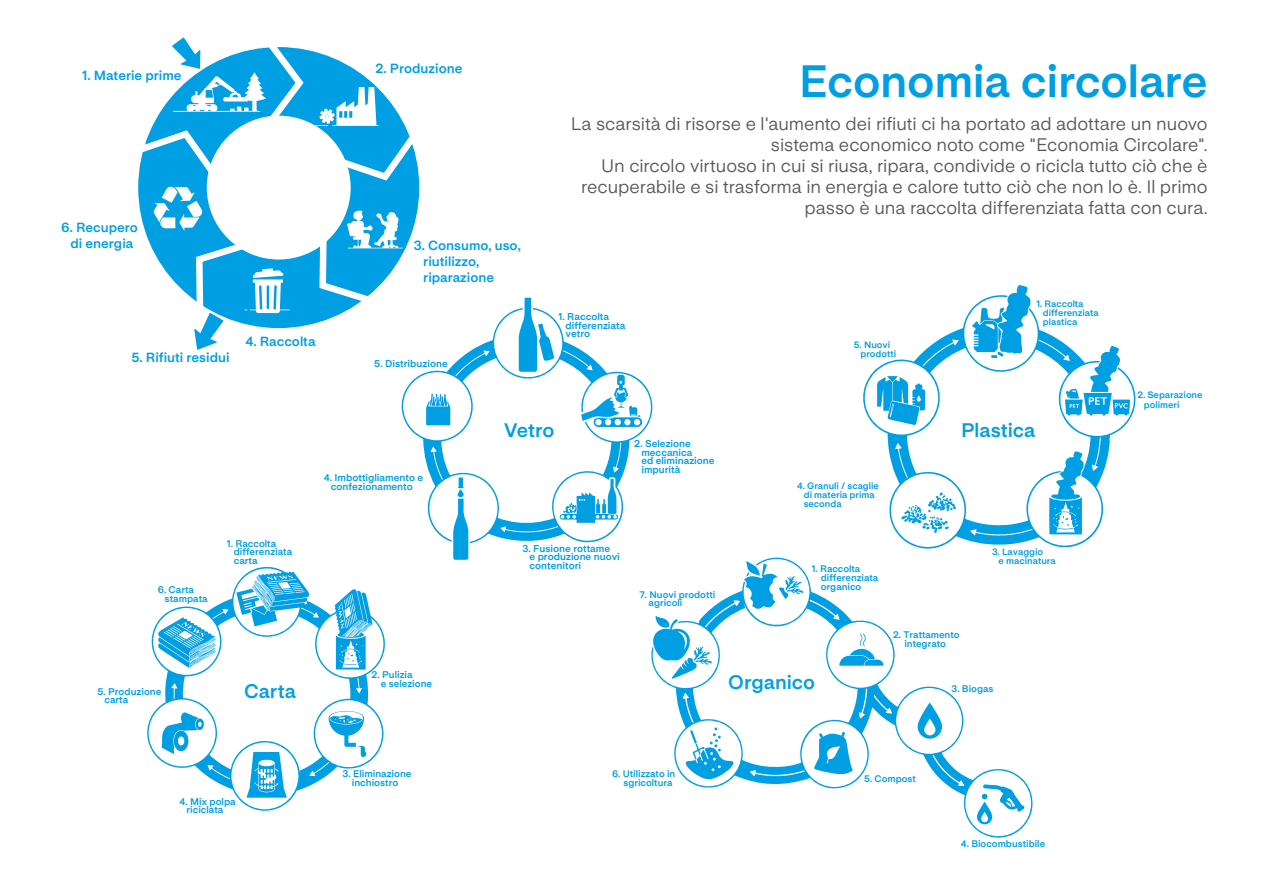
<style>
.page{position:relative;width:1263px;height:893px;background:#fff}
.page>*{position:absolute;margin:0;border:0;box-sizing:border-box;transform-origin:0 0}
.t1{font:700 45px "Life Sans";letter-spacing:-.01em;color:#009fe3}
.t2{font:700 19.5px "Life Sans";color:#009fe3}
.t3{font:18px/21px "Life Sans";letter-spacing:-.005em;color:#575756;text-align:right}
.t4{font:700 13.2px/15.8px "Life Sans";color:#009fe3}
.t5{font:700 9.9px/8.7px "Life Sans";color:#009fe3}
.t6{font:700 9.6px/8.4px "Life Sans";color:#009fe3}
.t7{font:700 9.45px/8.7px "Life Sans";color:#009fe3}
.t8{font:700 9.15px/9.1px "Life Sans";color:#009fe3}
</style>
<div class="page">
<div style="left:138px;top:47px;width:281px;height:281px;background:#009fe3;border-radius:50%"></div>
<div style="left:207px;top:116px;width:144px;height:143px;background:#fff;border-radius:50%"></div>
<svg style="left:315px;top:87px;width:105px;height:97px"></svg>
<svg style="left:316px;top:210px;width:87px;height:98px"></svg>
<svg style="left:138px;top:37px;width:170px;height:313px"></svg>
<svg style="left:651px;top:557px;width:382px;height:281px"></svg>
<svg style="left:653px;top:616px;width:59px;height:63px"></svg>
<svg style="left:744px;top:561px;width:59px;height:48px"></svg>
<svg style="left:839px;top:634px;width:44px;height:32px"></svg>
<svg style="left:917px;top:703px;width:26px;height:37px"></svg>
<svg style="left:977px;top:784px;width:48px;height:41px"></svg>
<svg style="left:685px;top:727px;width:48px;height:52px"></svg>
<svg style="left:814px;top:732px;width:39px;height:42px"></svg>
<svg style="left:147px;top:567px;width:238px;height:244px"></svg>
<svg style="left:236px;top:575px;width:41px;height:51px"></svg>
<svg style="left:161px;top:712px;width:43px;height:42px"></svg>
<svg style="left:158px;top:617px;width:58px;height:51px"></svg>
<svg style="left:336px;top:591px;width:36px;height:79px"></svg>
<svg style="left:329px;top:711px;width:38px;height:46px"></svg>
<svg style="left:246px;top:752px;width:41px;height:46px"></svg>
<svg style="left:401px;top:308px;width:251px;height:235px"></svg>
<svg style="left:519px;top:298px;width:35px;height:74px"></svg>
<svg style="left:453px;top:477px;width:15px;height:83px"></svg>
<svg style="left:581px;top:375px;width:62px;height:52px"></svg>
<svg style="left:426px;top:394px;width:24px;height:31px"></svg>
<svg style="left:559px;top:479px;width:60px;height:44px"></svg>
<svg style="left:863px;top:299px;width:273px;height:250px"></svg>
<svg style="left:972px;top:285px;width:58px;height:73px"></svg>
<svg style="left:901px;top:492px;width:55px;height:41px"></svg>
<svg style="left:1065px;top:346px;width:65px;height:70px"></svg>
<svg style="left:1049px;top:451px;width:35px;height:83px"></svg>
<svg style="left:877px;top:376px;width:48px;height:49px"></svg>
<p class="t4" style="left:82px;top:68px;width:101px">1. Materie prime</p>
<p class="t4" style="left:61px;top:220px;width:78px;text-align:center">6. Recupero di energia</p>
<p class="t4" style="left:131px;top:349px;width:100px">5. Rifiuti residui</p>
<p class="t4" style="left:245px;top:334px;width:72px">4. Raccolta</p>
<p class="t4" style="left:376px;top:61px;width:88px">2. Produzione</p>
<p class="t4" style="left:423px;top:238px;width:99px;text-indent:-9px">3. Consumo, uso, riutilizzo, riparazione</p>
<p class="t5" style="left:374px;top:360px;width:75px">5. Distribuzione</p>
<h1 class="t1" style="left:799px;top:55px;width:410px">Economia circolare</h1>
<p class="t3" style="left:571px;top:113px;width:638px">La scarsità di risorse e l'aumento dei rifiuti ci ha portato ad adottare un nuovo sistema economico noto come "Economia Circolare".<br>Un circolo virtuoso in cui si riusa, ripara, condivide o ricicla tutto ciò che è recuperabile e si trasforma in energia e calore tutto ciò che non lo è. Il primo passo è una raccolta differenziata fatta con cura.</p>
<p class="t5" style="left:566px;top:312px;width:61px;text-indent:-7px">1. Raccolta differenziata vetro</p>
<p class="t8" style="left:860px;top:340px;width:37px;text-indent:-7px">5. Nuovi prodotti</p>
<p class="t8" style="left:1043px;top:299px;width:57px;text-indent:-7px">1. Raccolta differenziata plastica</p>
<p class="t5" style="left:324px;top:474px;width:101px;text-align:center">4. Imbottigliamento e confezionamento</p>
<p class="t2" style="left:504px;top:419px;width:52px">Vetro</p>
<p class="t5" style="left:641px;top:439px;width:75px;text-indent:-7px">2. Selezione meccanica<br>ed eliminazione impurità</p>
<p class="t8" style="left:804px;top:481px;width:77px;text-indent:-7px">4. Granuli / scaglie di materia prima seconda</p>
<p class="t2" style="left:961px;top:419px;width:76px">Plastica</p>
<p class="t8" style="left:1144px;top:391px;width:60px;text-indent:-7px">2. Separazione polimeri</p>
<p class="t6" style="left:165px;top:586px;width:45px;text-indent:-7px">6. Carta stampata</p>
<p class="t6" style="left:234px;top:540px;width:60px;text-indent:-7px">1. Raccolta differenziata carta</p>
<p class="t5" style="left:530px;top:544px;width:92px;text-indent:-7px">3. Fusione rottame<br>e produzione nuovi contenitori</p>
<p class="t7" style="left:649px;top:590px;width:68px;text-indent:-9px">7. Nuovi prodotti agricoli</p>
<p class="t7" style="left:821px;top:565px;width:59px;text-indent:-9px">1. Raccolta differenziata organico</p>
<p class="t8" style="left:999px;top:548px;width:59px;text-indent:-7px">3. Lavaggio<br>e macinatura</p>
<p class="t6" style="left:104px;top:687px;width:58px;text-indent:-7px">5. Produzione carta</p>
<p class="t6" style="left:381px;top:671px;width:53px;text-indent:-9px">2. Pulizia<br>e selezione</p>
<p class="t2" style="left:244px;top:680px;width:53px">Carta</p>
<p class="t2" style="left:728px;top:671px;width:88px">Organico</p>
<p class="t6" style="left:180px;top:797px;width:58px;text-align:center">4. Mix polpa riciclata</p>
<p class="t6" style="left:343px;top:770px;width:70px;text-align:center">3. Eliminazione inchiostro</p>
<p class="t7" style="left:623px;top:769px;width:53px;text-indent:-11px">6. Utilizzato in sgricoltura</p>
<p class="t7" style="left:893px;top:631px;width:68px;text-align:center">2. Trattamento integrato</p>
<p class="t7" style="left:951px;top:685px;width:43px">3. Biogas</p>
<p class="t7" style="left:864px;top:774px;width:53px">5. Compost</p>
<p class="t7" style="left:961px;top:839px;width:86px">4. Biocombustibile</p>
</div>
